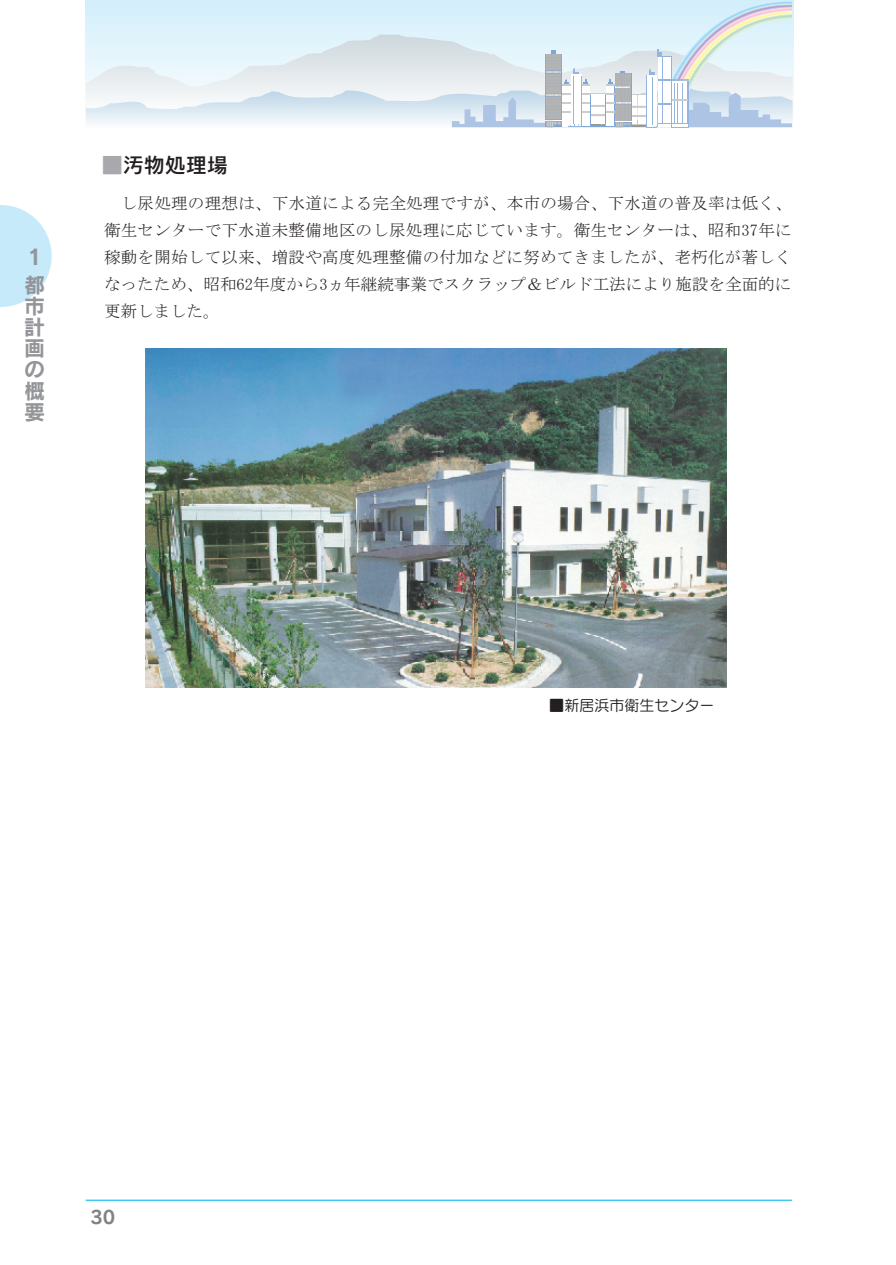
<style>
.page{position:relative;width:896px;height:1265px;background:#fff}
.page>*{position:absolute;margin:0;border:0;box-sizing:border-box;transform-origin:0 0}
.t1{font:21px/21px "Rodin CID B";color:#939598}
.t2{font:21px "Rodin CID DB";color:#231f20}
.t3{font:18px "Rodin CID B";color:#808285}
.t4{font:16.5px/27px "MS Mincho";letter-spacing:.005em;color:#231f20;text-align:justify}
.t5{font:15px "Seurat CID M";color:#231f20}
.s1{color:#a8a9ad}
</style>
<div class="page">
<div style="left:86px;top:0;width:707px;height:126px;background:#d8f1fb"></div>
<svg style="left:86px;top:35px;width:366px;height:52px"></svg>
<svg style="left:86px;top:87px;width:706px;height:41px;fill:#edf2f5"></svg>
<svg style="left:452px;top:1px;width:340px;height:126px"></svg>
<hr style="left:86px;top:1199px;width:705px;height:2px;background:#40c7f4">
<svg style="left:0;top:205px;width:52px;height:102px"></svg>
<img style="left:145px;top:348px;width:581px;height:339px">
<p class="t1" style="left:24px;top:241px;width:22px;line-height:28.8px">1都</p>
<p class="t1" style="left:24px;top:295px;width:22px;text-align:justify">市計画の概要</p>
<p class="t2" style="left:102px;top:151px;width:128px"><span class="s1">■</span>汚物処理場</p>
<p class="t4" style="left:104px;top:190px;width:689px;text-indent:17px">し尿処理の理想は、下水道による完全処理ですが、本市の場合、下水道の普及率は低く、衛生センターで下水道未整備地区のし尿処理に応じています。衛生センターは、昭和37年に稼動を開始して以来、増設や高度処理整備の付加などに努めてきましたが、老朽化が著しくなったため、昭和62年度から3ヵ年継続事業でスクラップ＆ビルド工法により施設を全面的に更新しました。</p>
<p class="t5" style="left:549px;top:696px;width:166px">■新居浜市衛生センター</p>
<p class="t3" style="left:90px;top:1204px;width:26px">30</p>
</div>
